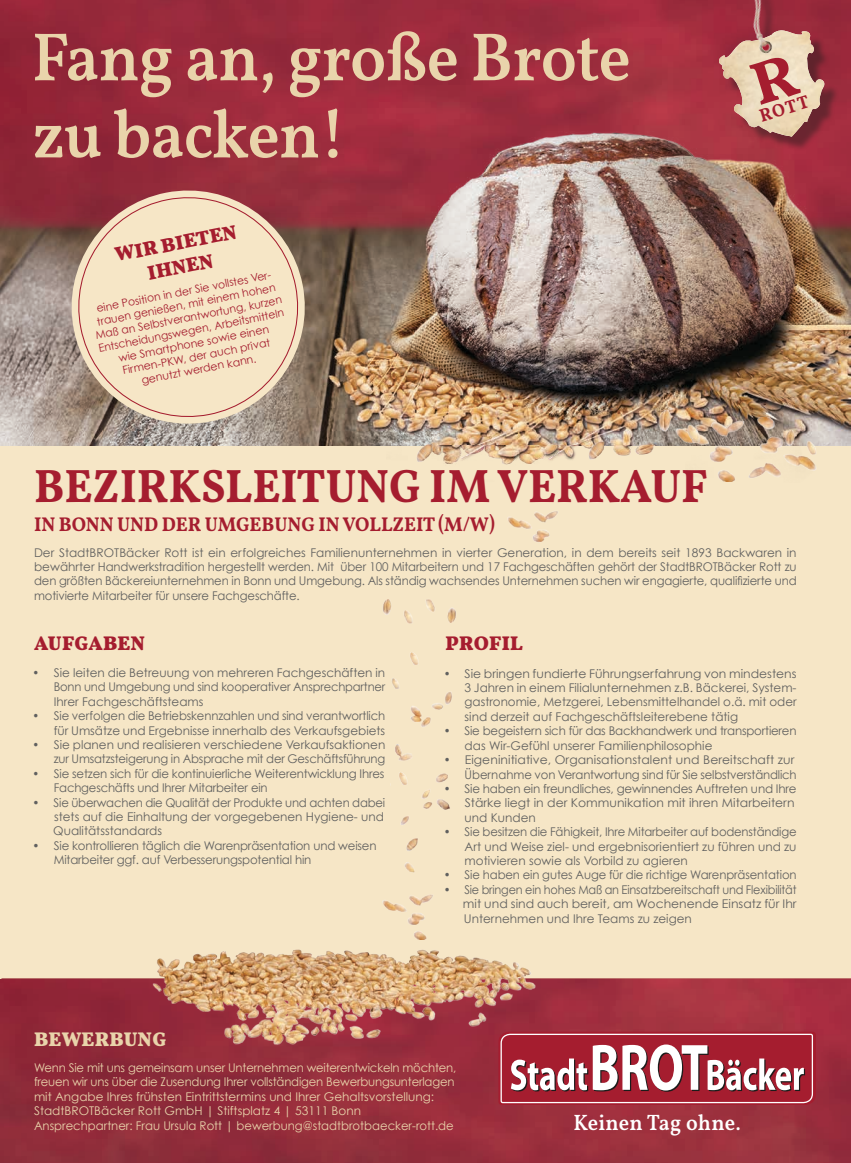
<style>
.page{position:relative;width:851px;height:1163px;background:#fff}
.page>*{position:absolute;margin:0;border:0;box-sizing:border-box;transform-origin:0 0}
.t1{font:500 68.4px/77.1px "Vollkorn";letter-spacing:-.015em;color:#e9d4ab;scale:.96 1}
.t2{font:600 47px "Vollkorn";letter-spacing:-.005em;color:#a51d2f;scale:.96 1}
.t3{font:500 22.3px "Vollkorn";letter-spacing:.005em;color:#fff;scale:.95 1}
.t4{font:600 20px "Vollkorn";letter-spacing:-.005em;color:#a51d2f;scale:.96 1}
.t5{font:700 20px/24px "Vollkorn";letter-spacing:.01em;color:#a51d2f;text-align:center}
.t6{font:700 20px "Vollkorn";letter-spacing:.01em;color:#e9d4ab}
.t7{font:600 18.2px "Vollkorn";color:#a51d2f;scale:.95 1}
.t8{font:12px/14.4px "Century Gothic";letter-spacing:-.01em;color:#60605f;text-align:justify;scale:.94 1}
.t9{font:12px/14.4px "Century Gothic";letter-spacing:-.01em;color:#60605f;text-align:justify}
.t10{font:12px/14.4px "Century Gothic";color:#e9d4ab}
.t11{font:11px/13.2px "Century Gothic";color:#a51d2f;text-align:center}
</style>
<div class="page">
<div style="left:0;top:405px;width:850px;height:638px;background:#f6e6c6"></div>
<img style="left:0;top:978px;width:850px;height:184px">
<img style="left:0;top:0;width:850px;height:75px">
<img style="left:0;top:75px;width:850px;height:370px">
<svg style="left:496px;top:1029px;width:321px;height:77px"></svg>
<img style="left:386px;top:445px;width:347px;height:37px">
<div style="left:714px;top:0;width:125px;height:152px;background:#1c1c1b;opacity:.44"></div>
<svg style="left:718px;top:30px;width:108px;height:107px;background:#c1867c"></svg>
<img style="left:712px;top:0;width:84px;height:73px">
<img style="left:507px;top:511px;width:51px;height:31px">
<img style="left:776px;top:417px;width:69px;height:60px">
<img style="left:646px;top:417px;width:130px;height:64px">
<img style="left:382px;top:862px;width:51px;height:70px">
<img style="left:392px;top:678px;width:60px;height:173px">
<img style="left:566px;top:427px;width:86px;height:46px">
<img style="left:395px;top:430px;width:85px;height:45px">
<img style="left:383px;top:600px;width:28px;height:24px">
<img style="left:386px;top:599px;width:70px;height:24px">
<img style="left:776px;top:431px;width:74px;height:28px">
<img style="left:646px;top:410px;width:106px;height:39px">
<img style="left:410px;top:652px;width:9px;height:13px">
<img style="left:397px;top:771px;width:46px;height:18px">
<img style="left:139px;top:932px;width:399px;height:135px">
<div style="left:451px;top:755px;width:10px;height:22px;background:#f6e6c6"></div>
<svg style="left:61px;top:180px;width:254px;height:254px;background:#936562"></svg>
<svg style="left:69px;top:188px;width:238px;height:238px;background:#dbc2aa"></svg>
<h1 class="t1" style="left:32px;top:21px;width:625px">Fang an, große Brote zu backen!</h1>
<h3 class="t5" style="left:113px;top:244px;width:125px;rotate:-11deg">WIR BIETEN<br>IHNEN</h3>
<p class="t11" style="left:89px;top:303px;width:191px;rotate:-11deg">eine Position in der Sie vollstes Ver&shy;trauen genießen, mit einem hohen<br>Maß an Selbstverantwortung, kurzen<br>Entscheidungswegen, Arbeitsmitteln wie Smartphone sowie einen<br>Firmen-PKW, der auch privat genutzt werden kann.</p>
<h2 class="t2" style="left:34px;top:455px;width:703px">BEZIRKSLEITUNG IM VERKAUF</h2>
<h3 class="t4" style="left:34px;top:511px;width:481px">IN BONN UND DER UMGEBUNG IN VOLLZEIT (M/W)</h3>
<h3 class="t7" style="left:756px;top:105px;width:55px;rotate:-17deg">ROTT</h3>
<p class="t9" style="left:34px;top:544px;width:764px">Der StadtBROTBäcker Rott ist ein erfolgreiches Familienunternehmen in vierter Generation, in dem bereits seit 1893 Backwaren in bewährter Handwerkstradition hergestellt werden. Mit über 100 Mitarbeitern und 17 Fachgeschäften gehört der StadtBROTBäcker Rott zu den größten Bäckereiunternehmen in Bonn und Umgebung. Als ständig wachsendes Unternehmen suchen wir engagierte, qualifizierte und motivierte Mitarbeiter für unsere Fachgeschäfte.</p>
<h3 class="t5" style="left:34px;top:632px;width:112px">AUFGABEN</h3>
<p class="t8" style="left:54px;top:665px;width:354px;text-indent:-21px">• Sie leiten die Betreuung von mehreren Fachgeschäften in Bonn und Umgebung und sind kooperativer Ansprechpartner Ihrer Fachgeschäftsteams</p>
<p class="t8" style="left:33px;top:708px;width:376px;text-align:right">• Sie verfolgen die Betriebskennzahlen und sind verantwortlich für Umsätze und Ergebnisse innerhalb des Verkaufsgebiets</p>
<p class="t8" style="left:33px;top:737px;width:376px;text-align:right">• Sie planen und realisieren verschiedene Verkaufsaktionen zur Umsatzsteigerung in Absprache mit der Geschäftsführung</p>
<p class="t8" style="left:54px;top:766px;width:353px;text-indent:-21px">• Sie setzen sich für die kontinuierliche Weiterentwicklung Ihres<br>Fachgeschäfts und Ihrer Mitarbeiter ein</p>
<p class="t9" style="left:53px;top:794px;width:333px;text-indent:-21px">• Sie überwachen die Qualität der Produkte und achten dabei stets auf die Einhaltung der vorgegebenen Hygiene- und Qualitätsstandards</p>
<p class="t9" style="left:54px;top:838px;width:324px;text-indent:-21px">• Sie kontrollieren täglich die Warenpräsentation und weisen<br>Mitarbeiter ggf. auf Verbesserungspotential hin</p>
<h3 class="t5" style="left:445px;top:632px;width:79px">PROFIL</h3>
<p class="t8" style="left:464px;top:665px;width:355px;text-indent:-21px">• Sie bringen fundierte Führungserfahrung von mindestens 3 Jahren in einem Filialunternehmen z.B. Bäckerei, System&shy;gastronomie, Metzgerei, Lebensmittelhandel o.ä. mit oder sind derzeit auf Fachgeschäftsleiterebene tätig</p>
<p class="t8" style="left:464px;top:723px;width:354px;text-indent:-21px">• Sie begeistern sich für das Backhandwerk und transportieren das Wir-Gefühl unserer Familienphilosophie</p>
<p class="t8" style="left:444px;top:752px;width:376px;text-align:right">• Eigeninitiative, Organisationstalent und Bereitschaft zur<br>Übernahme von Verantwortung sind für Sie selbstverständlich</p>
<p class="t8" style="left:464px;top:781px;width:354px;text-align:left;text-indent:-21px">• Sie haben ein freundliches, gewinnendes Auftreten und Ihre<br>Stärke liegt in der Kommunikation mit ihren Mitarbeitern und Kunden</p>
<p class="t8" style="left:464px;top:824px;width:354px;text-indent:-21px">• Sie besitzen die Fähigkeit, Ihre Mitarbeiter auf bodenständige Art und Weise ziel- und ergebnisorientiert zu führen und zu motivieren sowie als Vorbild zu agieren</p>
<p class="t8" style="left:444px;top:867px;width:376px">• Sie haben ein gutes Auge für die richtige Warenpräsentation</p>
<p class="t8" style="left:463px;top:881px;width:356px;text-indent:-19px">• Sie bringen ein hohes Maß an Einsatzbereitschaft und Flexibilität mit und sind auch bereit, am Wochenende Einsatz für Ihr Unternehmen und Ihre Teams zu zeigen</p>
<h3 class="t6" style="left:34px;top:1026px;width:133px">BEWERBUNG</h3>
<p class="t10" style="left:34px;top:1059px;width:424px">Wenn Sie mit uns gemeinsam unser Unternehmen weiterentwickeln möchten, freuen wir uns über die Zusendung Ihrer vollständigen Bewerbungsunterlagen mit Angabe Ihres frühsten Eintrittstermins und Ihrer Gehaltsvorstellung:<br>StadtBROTBäcker Rott GmbH | Stiftsplatz 4 | 53111 Bonn Ansprechpartner: Frau Ursula Rott | bewerbung@stadtbrotbaecker-rott.de</p>
<h3 class="t3" style="left:573px;top:1107px;width:178px">Keinen Tag ohne.</h3>
</div>
